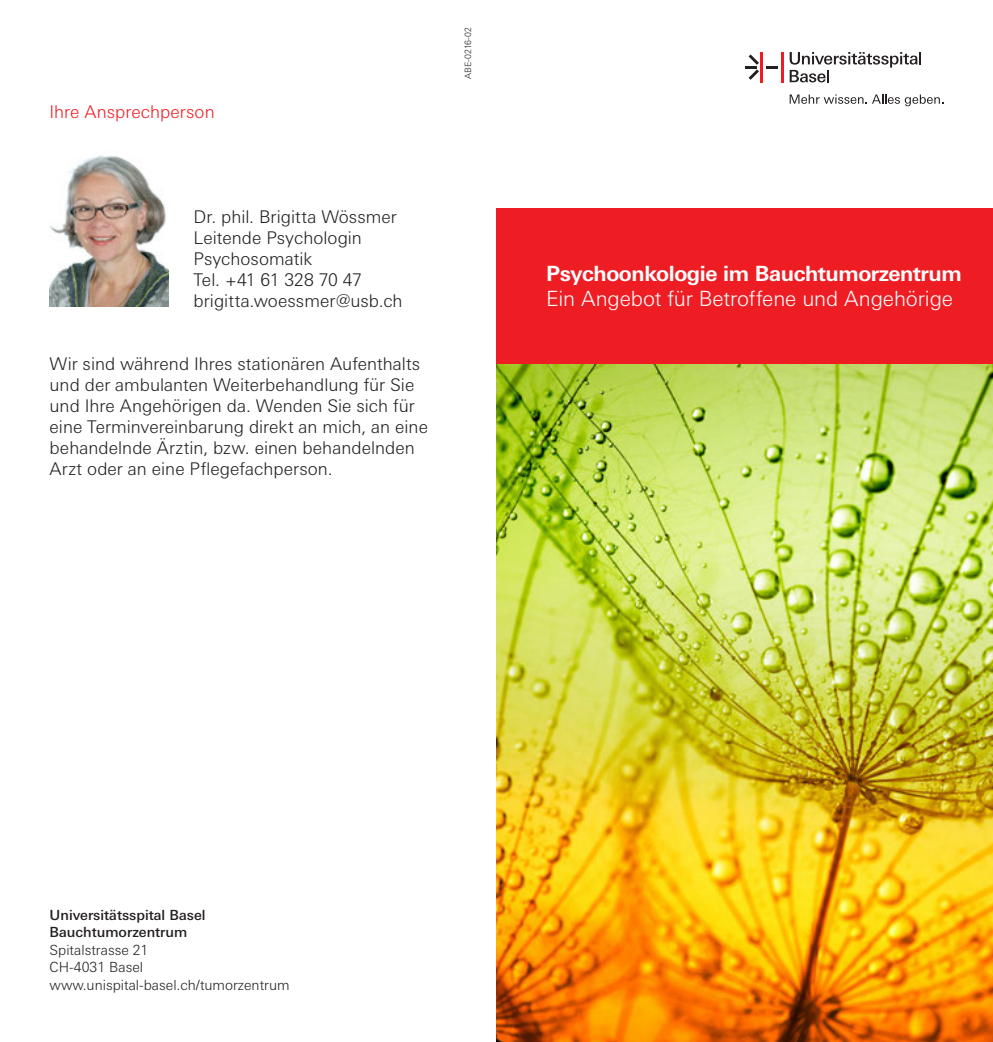
<style>
.page{position:relative;width:993px;height:1042px;background:#fff}
.page>*{position:absolute;margin:0;border:0;box-sizing:border-box;transform-origin:0 0}
.t1{font:300 21px "LT Univers Basic";letter-spacing:-.01em;color:#fff}
.t2{font:700 21px "LT Univers Basic";letter-spacing:-.02em;color:#fff}
.t3{font:300 17.5px/21px "LT Univers Basic";color:#231f20}
.t4{font:300 17.5px "LT Univers Basic";color:#ee1d23}
.t5{font:300 14px/17.5px "LT Univers Basic";color:#231f20}
.t6{font:500 14px/17.5px "LT Univers Basic";color:#231f20}
.t7{font:300 8.75px "LT Univers Basic";color:#231f20}
</style>
<div class="page">
<hr style="left:759px;top:52px;width:3px;height:30px;background:#ee1d23">
<hr style="left:780px;top:52px;width:3px;height:30px;background:#ee1d23">
<svg style="left:766px;top:66px;width:11px;height:3px"></svg>
<svg style="left:745px;top:54px;width:13px;height:26px"></svg>
<svg style="left:789px;top:52px;width:131px;height:30px"></svg>
<svg style="left:789px;top:94px;width:151px;height:12px"></svg>
<div style="left:496px;top:208px;width:496px;height:157px;background:#ee1d23"></div>
<img style="left:496px;top:365px;width:496px;height:677px">
<img style="left:50px;top:155px;width:118px;height:152px">
<p class="t4" style="left:50px;top:101px;width:166px">Ihre Ansprechperson</p>
<p class="t3" style="left:193px;top:206px;width:210px">Dr. phil. Brigitta Wössmer<br>Leitende Psychologin<br>Psychosomatik<br>Tel. +41 61 328 70 47 brigitta.woessmer@usb.ch</p>
<p class="t3" style="left:50px;top:353px;width:380px">Wir sind während Ihres stationären Aufenthalts und der ambulanten Weiterbehandlung für Sie und Ihre Angehörigen da. Wenden Sie sich für eine Terminvereinbarung direkt an mich, an eine behandelnde Ärztin, bzw. einen behandelnden Arzt oder an eine Pflegefachperson.</p>
<p class="t7" style="left:462px;top:79px;width:54px;rotate:-90deg">ABE-0216-02</p>
<p class="t2" style="left:546px;top:261px;width:417px">Psychoonkologie im Bauchtumorzentrum</p>
<p class="t1" style="left:546px;top:286px;width:408px">Ein Angebot für Betroffene und Angehörige</p>
<p class="t6" style="left:50px;top:906px;width:157px">Universitätsspital Basel<br>Bauchtumorzentrum</p>
<p class="t5" style="left:50px;top:940px;width:241px">Spitalstrasse 21<br>CH-4031 Basel www.unispital-basel.ch/tumorzentrum</p>
</div>
